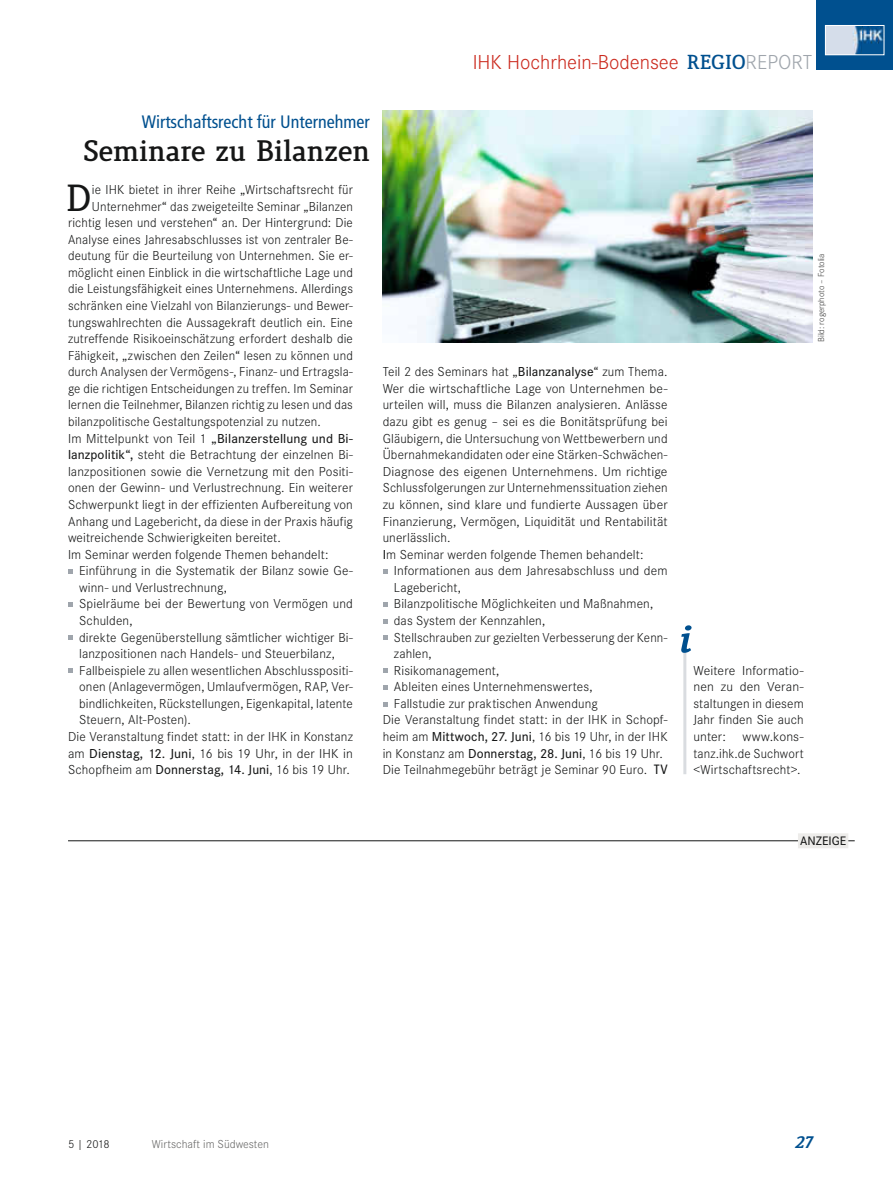
<style>
.page{position:relative;width:893px;height:1191px;background:#fff}
.page>*{position:absolute;margin:0;border:0;box-sizing:border-box;transform-origin:0 0}
.t1{font:700 36.3px "Lenga";color:#151616}
.t2{font:800 28.5px "Lenga";color:#151616}
.t3{font:300 21px "Corporate S";color:#cb2a1e}
.t4{font:condensed 18px "Frutiger";color:#00508f}
.t5{font:italic 900 16.5px "Lenga";color:#00508f}
.t6{font:300 13.5px/16.5px "Corporate S";letter-spacing:.01em;color:#151616}
.t7{font:500 13.5px "Corporate S";letter-spacing:.005em;color:#151616}
.t8{font:500 12.75px "Corporate S";color:#151616}
.t9{font:300 12px "Corporate S";color:#686867}
.t10{font:300 12px "Corporate S";color:#151616}
.t11{font:300 9px "Corporate S";color:#40403f}
.s1{font-family:"Lenga";font-weight:800;font-size:19.5px;color:#00508f}
.s2{color:#9fa5ac}
.s3{font-weight:300}
.s4{font-weight:500}
.s5{font-family:"Frutiger";font-weight:400;font-stretch:condensed}
</style>
<div class="page">
<hr style="left:0;top:0;width:1px;height:1191px;background:#edecea">
<div style="left:816px;top:0;width:77px;height:69px;background:#00508f"></div>
<img style="left:827px;top:27px;width:55px;height:26px">
<div style="left:825px;top:25px;width:59px;height:30px;border:1px solid #fff"></div>
<hr style="left:68px;top:840px;width:787px;height:1px;background:#151616">
<div style="left:798px;top:833px;width:50px;height:15px;background:#edecea"></div>
<svg style="left:68px;top:569px;width:5px;height:5px"></svg>
<svg style="left:68px;top:602px;width:5px;height:5px"></svg>
<svg style="left:68px;top:635px;width:5px;height:5px"></svg>
<svg style="left:68px;top:668px;width:5px;height:5px"></svg>
<svg style="left:383px;top:569px;width:4px;height:5px"></svg>
<svg style="left:383px;top:602px;width:4px;height:5px"></svg>
<svg style="left:383px;top:619px;width:4px;height:4px"></svg>
<svg style="left:383px;top:635px;width:4px;height:5px"></svg>
<svg style="left:383px;top:668px;width:4px;height:5px"></svg>
<svg style="left:383px;top:685px;width:4px;height:5px"></svg>
<svg style="left:383px;top:702px;width:4px;height:4px"></svg>
<img style="left:383px;top:111px;width:429px;height:232px">
<hr style="left:683px;top:653px;width:3px;height:121px;background:#d9dce0">
<svg style="left:681px;top:625px;width:11px;height:28px"></svg>
<h3 class="t3" style="left:473px;top:51px;width:341px">IHK Hochrhein-Bodensee <span class="s1">REGIO</span><span class="s2">REPORT</span></h3>
<h3 class="t4" style="left:142px;top:111px;width:230px">Wirtschaftsrecht für Unternehmer</h3>
<h2 class="t2" style="left:84px;top:137px;width:288px">Seminare zu Bilanzen</h2>
<h1 class="t1" style="left:66px;top:178px;width:27px">D</h1>
<p class="t6" style="left:92px;top:181px;width:262px">ie IHK bietet in ihrer Reihe „Wirtschaftsrecht für</p>
<p class="t6" style="left:92px;top:198px;width:263px">Unternehmer“ das zweigeteilte Seminar „Bilanzen</p>
<p class="t6" style="left:68px;top:214px;width:286px">richtig lesen und verstehen“ an. Der Hintergrund: Die</p>
<p class="t6" style="left:68px;top:231px;width:286px">Analyse eines Jahresabschlusses ist von zentraler Be-</p>
<p class="t6" style="left:68px;top:248px;width:286px">deutung für die Beurteilung von Unternehmen. Sie er-</p>
<p class="t6" style="left:68px;top:264px;width:286px">möglicht einen Einblick in die wirtschaftliche Lage und</p>
<p class="t6" style="left:68px;top:281px;width:286px">die Leistungsfähigkeit eines Unternehmens. Allerdings</p>
<p class="t6" style="left:68px;top:297px;width:286px">schränken eine Vielzahl von Bilanzierungs- und Bewer-</p>
<p class="t6" style="left:68px;top:314px;width:286px">tungswahlrechten die Aussagekraft deutlich ein. Eine</p>
<p class="t6" style="left:68px;top:330px;width:286px">zutreffende Risikoeinschätzung erfordert deshalb die</p>
<p class="t6" style="left:68px;top:347px;width:286px">Fähigkeit, „zwischen den Zeilen“ lesen zu können und</p>
<p class="t6" style="left:68px;top:364px;width:286px">durch Analysen der Vermögens-, Finanz- und Ertragsla-</p>
<p class="t6" style="left:68px;top:380px;width:286px">ge die richtigen Entscheidungen zu treffen. Im Seminar</p>
<p class="t6" style="left:68px;top:397px;width:286px">lernen die Teilnehmer, Bilanzen richtig zu lesen und das</p>
<p class="t6" style="left:68px;top:413px;width:254px">bilanzpolitische Gestaltungspotenzial zu nutzen.</p>
<p class="t7" style="left:68px;top:430px;width:286px"><span class="s3">Im Mittelpunkt von Teil 1</span> „Bilanzerstellung und Bi-</p>
<p class="t6" style="left:68px;top:446px;width:286px"><span class="s4">lanzpolitik“,</span> steht die Betrachtung der einzelnen Bi-</p>
<p class="t6" style="left:68px;top:463px;width:286px">lanzpositionen sowie die Vernetzung mit den Positi-</p>
<p class="t6" style="left:68px;top:480px;width:286px">onen der Gewinn- und Verlustrechnung. Ein weiterer</p>
<p class="t6" style="left:68px;top:496px;width:286px">Schwerpunkt liegt in der effizienten Aufbereitung von</p>
<p class="t6" style="left:68px;top:513px;width:286px">Anhang und Lagebericht, da diese in der Praxis häufig</p>
<p class="t6" style="left:68px;top:529px;width:214px">weitreichende Schwierigkeiten bereitet.</p>
<p class="t6" style="left:68px;top:546px;width:262px">Im Seminar werden folgende Themen behandelt:</p>
<p class="t6" style="left:79px;top:562px;width:275px">Einführung in die Systematik der Bilanz sowie Ge-</p>
<p class="t6" style="left:79px;top:579px;width:149px">winn- und Verlustrechnung,</p>
<p class="t6" style="left:79px;top:596px;width:275px">Spielräume bei der Bewertung von Vermögen und</p>
<p class="t6" style="left:79px;top:612px;width:55px">Schulden,</p>
<p class="t6" style="left:79px;top:629px;width:275px">direkte Gegenüberstellung sämtlicher wichtiger Bi-</p>
<p class="t6" style="left:79px;top:645px;width:257px">lanzpositionen nach Handels- und Steuerbilanz,</p>
<p class="t6" style="left:79px;top:662px;width:275px">Fallbeispiele zu allen wesentlichen Abschlusspositi-</p>
<p class="t6" style="left:79px;top:678px;width:275px">onen (Anlagevermögen, Umlaufvermögen, RAP, Ver-</p>
<p class="t6" style="left:79px;top:695px;width:275px">bindlichkeiten, Rückstellungen, Eigenkapital, latente</p>
<p class="t6" style="left:79px;top:712px;width:113px">Steuern, Alt-Posten).</p>
<p class="t6" style="left:68px;top:728px;width:286px">Die Veranstaltung findet statt: in der IHK in Konstanz</p>
<p class="t6" style="left:68px;top:745px;width:286px">am <span class="s4">Dienstag, 12. Juni</span>, 16 bis 19 Uhr, in der IHK in</p>
<p class="t6" style="left:68px;top:761px;width:283px">Schopfheim am <span class="s4">Donnerstag, 14. Juni</span>, 16 bis 19 Uhr.</p>
<p class="t6" style="left:383px;top:364px;width:286px">Teil 2 des Seminars hat „<span class="s4">Bilanzanalyse</span>“ zum Thema.<br>Wer die wirtschaftliche Lage von Unternehmen be&shy;urteilen will, muss die Bilanzen analysieren. Anlässe dazu gibt es genug – sei es die Bonitätsprüfung bei Gläubigern, die Untersuchung von Wettbewerbern und Übernahmekandidaten oder eine Stärken-Schwächen-Diagnose des eigenen Unternehmens. Um richtige Schlussfolgerungen zur Unternehmenssituation ziehen zu können, sind klare und fundierte Aussagen über Finanzierung, Vermögen, Liquidität und Rentabilität unerlässlich.<br><span class="s4">I</span>m Seminar werden folgende Themen behandelt:</p>
<p class="t6" style="left:394px;top:562px;width:275px">Informationen aus dem Jahresabschluss und dem</p>
<p class="t6" style="left:394px;top:579px;width:68px">Lagebericht,</p>
<p class="t6" style="left:394px;top:596px;width:261px">Bilanzpolitische Möglichkeiten und Maßnahmen,</p>
<p class="t6" style="left:394px;top:612px;width:153px">das System der Kennzahlen,</p>
<p class="t6" style="left:394px;top:629px;width:275px">Stellschrauben zur gezielten Verbesserung der Kenn-</p>
<p class="t6" style="left:394px;top:645px;width:39px">zahlen,</p>
<p class="t6" style="left:394px;top:662px;width:107px">Risikomanagement,</p>
<p class="t6" style="left:394px;top:678px;width:200px">Ableiten eines Unternehmenswertes,</p>
<p class="t6" style="left:394px;top:695px;width:205px">Fallstudie zur praktischen Anwendung</p>
<p class="t6" style="left:383px;top:712px;width:286px">Die Veranstaltung findet statt: in der IHK in Schopf-</p>
<p class="t6" style="left:383px;top:728px;width:286px">heim am <span class="s4">Mittwoch, 27. Juni</span>, 16 bis 19 Uhr, in der IHK</p>
<p class="t6" style="left:383px;top:745px;width:282px">in Konstanz am <span class="s4">Donnerstag, 28. Juni</span>, 16 bis 19 Uhr.</p>
<p class="t6" style="left:383px;top:761px;width:286px">Die Teilnahmegebühr beträgt je Seminar 90 Euro. <span class="s5">TV</span></p>
<p class="t11" style="left:816px;top:342px;width:90px;rotate:-90deg">Bild: rogerphoto – Fotolia</p>
<p class="t6" style="left:693px;top:662px;width:112px;text-align:justify">Weitere Informatio&shy;nen zu den Veran&shy;staltungen in diesem Jahr finden Sie auch unter: www.kons&shy;tanz.ihk.de Suchwort &lt;Wirtschaftsrecht&gt;.</p>
<p class="t8" style="left:800px;top:833px;width:48px">ANZEIGE</p>
<p class="t10" style="left:68px;top:1137px;width:43px">5 | 2018</p>
<p class="t9" style="left:152px;top:1137px;width:119px">Wirtschaft im Südwesten</p>
<p class="t5" style="left:795px;top:1134px;width:19px">27</p>
</div>
